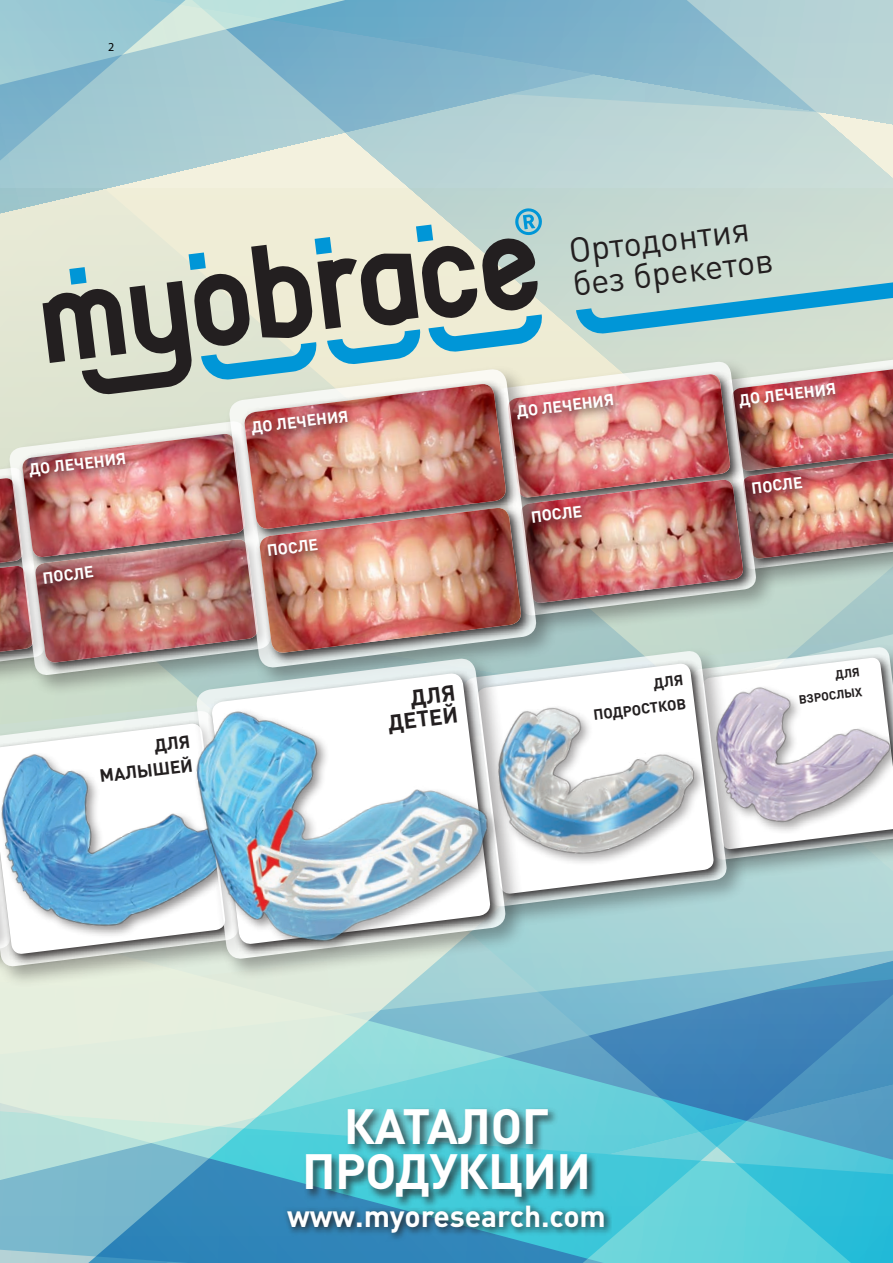
<style>
.page{position:relative;width:893px;height:1263px;background:#fff}
.page>*{position:absolute;margin:0;border:0;box-sizing:border-box;transform-origin:0 0}
.t1{font:700 48.9px/45.3px "DIN Cyr";letter-spacing:-.01em;color:#fff;text-align:center}
.t2{font:34.5px/33px "DIN Cyr";color:#231f20}
.t3{font:700 30px "DIN Cyr";color:#fff}
.t4{font:700 22.05px "DIN Cyr";color:#231f20}
.t5{font:700 17.55px/24px "DIN Cyr";color:#231f20;text-align:right}
.t6{font:700 15.9px "DIN Cyr";color:#fff}
.t7{font:700 14.55px/24px "DIN Cyr";color:#231f20;text-align:right}
.t8{font:700 12px "DIN Cyr";color:#231f20}
.t9{font:12px "Myriad Pro";color:#000}
</style>
<div class="page">
<svg style="left:0;top:971px;width:893px;height:292px;background:#7abfd0"></svg>
<svg style="left:0;top:0;width:893px;height:208px;background:#a9cbd2"></svg>
<div style="left:303px;top:1106px;width:295px;height:102px;background:#231f20;opacity:.75"></div>
<svg style="left:282px;top:1200px;width:330px;height:41px;background:#348ca7"></svg>
<div style="left:0;top:705px;width:259px;height:282px;background:#231f20;opacity:.5"></div>
<img style="left:178px;top:971px;width:361px;height:16px">
<img style="left:0;top:208px;width:893px;height:763px">
<p class="t9" style="left:108px;top:40px;width:8px">2</p>
<p class="t6" style="left:28px;top:459px;width:99px;rotate:-7deg">ДО ЛЕЧЕНИЯ</p>
<p class="t6" style="left:41px;top:567px;width:53px;rotate:-7deg">ПОСЛЕ</p>
<p class="t5" style="left:95px;top:740px;width:95px;rotate:-7deg">ДЛЯ<br>МАЛЫШЕЙ</p>
<p class="t6" style="left:250px;top:417px;width:99px;rotate:-7deg">ДО ЛЕЧЕНИЯ</p>
<p class="t6" style="left:266px;top:540px;width:53px;rotate:-7deg">ПОСЛЕ</p>
<h3 class="t4" style="left:386px;top:708px;width:72px;rotate:-7deg">ДЕТЕЙ</h3>
<h2 class="t2" style="left:567px;top:233px;width:203px;rotate:-7deg">Ортодонтия без брекетов</h2>
<p class="t6" style="left:516px;top:401px;width:99px;rotate:-7deg">ДО ЛЕЧЕНИЯ</p>
<p class="t6" style="left:738px;top:389px;width:99px;rotate:-7deg">ДО ЛЕЧЕНИЯ</p>
<p class="t6" style="left:530px;top:506px;width:53px;rotate:-7deg">ПОСЛЕ</p>
<p class="t7" style="left:589px;top:679px;width:95px;rotate:-7deg">ДЛЯ<br>ПОДРОСТКОВ</p>
<p class="t6" style="left:750px;top:477px;width:53px;rotate:-7deg">ПОСЛЕ</p>
<p class="t8" style="left:798px;top:692px;width:65px;rotate:-7deg">ВЗРОСЛЫХ</p>
<h1 class="t1" style="left:302px;top:1101px;width:290px">КАТАЛОГ<br>ПРОДУКЦИИ</h1>
<h3 class="t3" style="left:287px;top:1196px;width:320px">www.myoresearch.com</h3>
</div>
